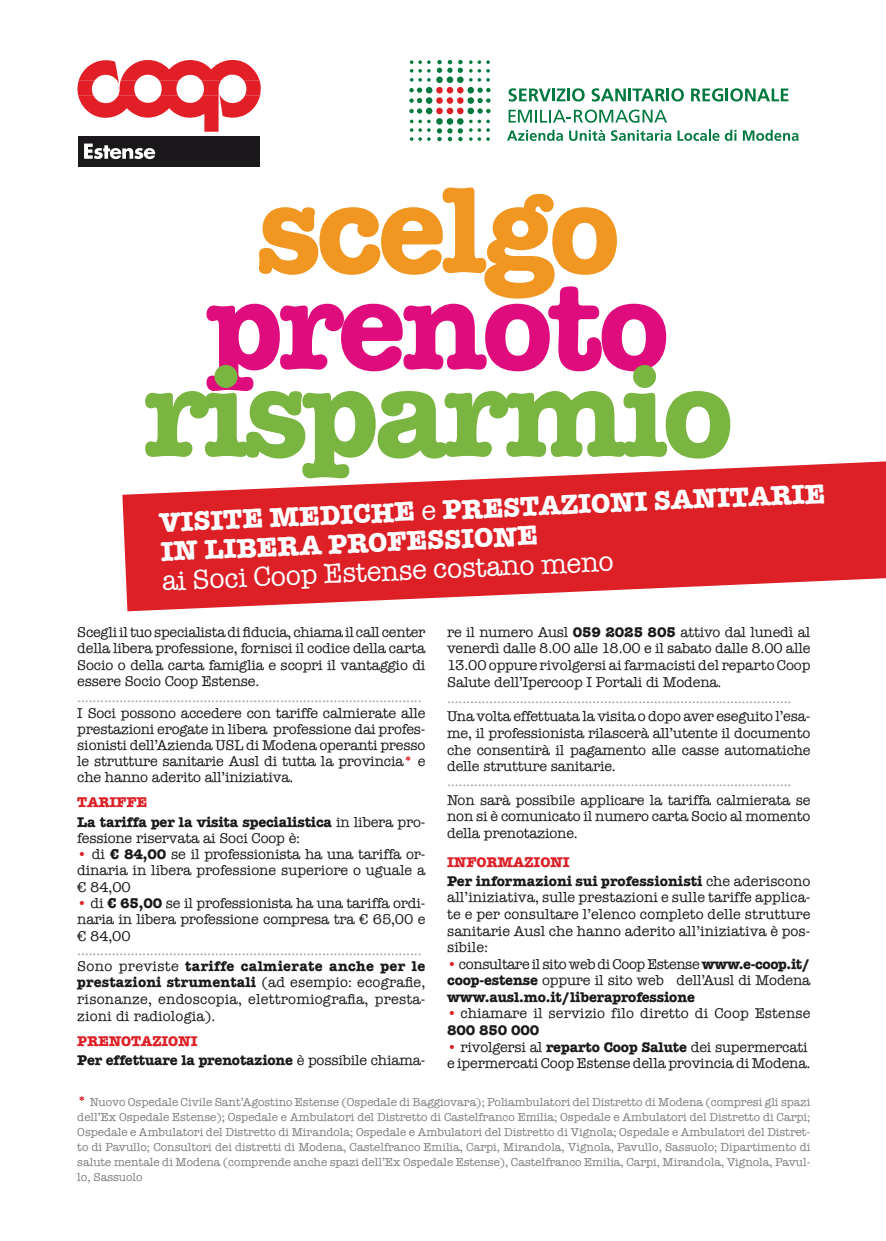
<style>
.page{position:relative;width:886px;height:1241px;background:#fff}
.page>*{position:absolute;margin:0;border:0;box-sizing:border-box;transform-origin:0 0}
.t1{font:700 126.38px "American Typewriter";letter-spacing:-.04em;color:#7ab542}
.t2{font:700 126.38px "American Typewriter";letter-spacing:-.04em;color:#df0c7d}
.t3{font:700 126.38px "American Typewriter";letter-spacing:-.04em;color:#f19620}
.t4{font:700 27.88px/30.7px "American Typewriter";color:#fff}
.t5{font:27.88px "American Typewriter";color:#fff}
.t6{font:14.56px/16.1px "American Typewriter";letter-spacing:-.01em;color:#1a181b;text-align:justify}
.t7{font:14.56px "American Typewriter";color:#9c9ea0}
.t8{font:14.56px/16.3px "American Typewriter";letter-spacing:.015em;color:#1a181b}
.t9{font:700 14.56px/19.4px "American Typewriter";letter-spacing:-.01em;color:#1a181b}
.t10{font:14.56px/16.6px "American Typewriter";letter-spacing:.01em;color:#1a181b}
.t11{font:11.75px/15px "American Typewriter";color:#7c7e80;text-align:justify}
.s1{font-weight:400}
.s2{font-weight:700}
.s3{color:#dd1f26}
.s4{font-weight:700;color:#dd1f26}
.s5{color:#9c9ea0}
.s6{font-weight:700;font-size:14.56px;color:#dd1f26}
</style>
<div class="page">
<svg style="left:77px;top:59px;width:184px;height:73px"></svg>
<div style="left:78px;top:136px;width:182px;height:30px;background:#1a181b"></div>
<svg style="left:84px;top:143px;width:71px;height:16px"></svg>
<svg style="left:436px;top:118px;width:7px;height:7px"></svg>
<div style="left:447px;top:118px;width:6px;height:7px;background:#00783e;border-radius:50%"></div>
<div style="left:457px;top:118px;width:6px;height:7px;background:#00783e;border-radius:50%"></div>
<div style="left:467px;top:108px;width:7px;height:6px;background:#00783e;border-radius:50%"></div>
<svg style="left:437px;top:128px;width:15px;height:13px"></svg>
<svg style="left:458px;top:128px;width:5px;height:13px"></svg>
<svg style="left:409px;top:60px;width:54px;height:54px"></svg>
<svg style="left:410px;top:120px;width:21px;height:21px"></svg>
<svg style="left:469px;top:60px;width:21px;height:54px"></svg>
<svg style="left:469px;top:120px;width:21px;height:21px"></svg>
<svg style="left:508px;top:88px;width:77px;height:13px"></svg>
<svg style="left:592px;top:88px;width:92px;height:13px"></svg>
<svg style="left:691px;top:88px;width:97px;height:13px"></svg>
<svg style="left:509px;top:109px;width:158px;height:14px"></svg>
<svg style="left:507px;top:130px;width:56px;height:11px"></svg>
<svg style="left:569px;top:130px;width:36px;height:11px"></svg>
<svg style="left:611px;top:130px;width:60px;height:11px"></svg>
<svg style="left:677px;top:130px;width:42px;height:11px"></svg>
<svg style="left:725px;top:130px;width:11px;height:11px"></svg>
<svg style="left:743px;top:130px;width:55px;height:11px"></svg>
<svg style="left:122px;top:461px;width:764px;height:150px;fill:#dd1f26"></svg>
<h1 class="t3" style="left:257px;top:121px;width:365px">scelgo</h1>
<h1 class="t2" style="left:207px;top:217px;width:464px">prenoto</h1>
<h1 class="t1" style="left:143px;top:305px;width:592px">risparmio</h1>
<h2 class="t4" style="left:159px;top:502px;width:668px;rotate:-2deg">VISITE MEDICHE <span class="s1">e</span> PRESTAZIONI SANITARIE<br>IN LIBERA PROFESSIONE</h2>
<h2 class="t5" style="left:161px;top:558px;width:454px;rotate:-2deg">ai Soci Coop Estense costano meno</h2>
<p class="t6" style="left:447px;top:623px;width:365px;line-height:16.4px">re il numero Ausl <span class="s2">059 2025 805</span> attivo dal lunedì al venerdì dalle 8.00 alle 18.00 e il sabato dalle 8.00 alle 13.00 oppure rivolgersi ai farmacisti del reparto Coop Salute dell’Ipercoop I Portali di Modena.</p>
<p class="t7" style="left:447px;top:686px;width:346px">..........................................................................................</p>
<p class="t6" style="left:447px;top:707px;width:365px;line-height:16.6px">Una volta effettuata la visita o dopo aver eseguito l’esa&shy;me, il professionista rilascerà all’utente il documento che consentirà il pagamento alle casse automatiche delle strutture sanitarie.</p>
<p class="t7" style="left:447px;top:769px;width:346px">..........................................................................................</p>
<p class="t6" style="left:447px;top:790px;width:365px;line-height:16.6px">Non sarà possibile applicare la tariffa calmierata se non si è comunicato il numero carta Socio al momento della prenotazione.</p>
<p class="t9" style="left:447px;top:851px;width:365px"><span class="s3">INFORMAZIONI<br></span>Per informazioni sui professionisti <span class="s1">che aderiscono</span></p>
<p class="t6" style="left:447px;top:888px;width:365px;line-height:16.6px">all’iniziativa, sulle prestazioni e sulle tariffe applica&shy;te e per consultare l’elenco completo delle strutture sanitarie Ausl che hanno aderito all’iniziativa è pos&shy;sibile:</p>
<p class="t6" style="left:447px;top:955px;width:365px;line-height:16.6px"><span class="s4">•</span> consultare il sito web di Coop Estense <span class="s2">www.e-coop.it/ coop-estense</span> oppure il sito web dell’Ausl di Modena <span class="s2">www.ausl.mo.it/liberaprofessione</span></p>
<p class="t10" style="left:447px;top:1004px;width:365px"><span class="s4">•</span> chiamare il servizio filo diretto di Coop Estense<br><span class="s2">800 850 000</span></p>
<p class="t6" style="left:447px;top:1037px;width:365px;line-height:16.6px"><span class="s4">•</span> rivolgersi al <span class="s2">reparto Coop Salute</span> dei supermercati e ipermercati Coop Estense della provincia di Modena.</p>
<p class="t6" style="left:77px;top:623px;width:350px">Scegli il tuo specialista di fiducia, chiama il call center della libera professione, fornisci il codice della carta Socio o della carta famiglia e scopri il vantaggio di essere Socio Coop Estense.</p>
<p class="t7" style="left:77px;top:685px;width:346px">..........................................................................................</p>
<p class="t6" style="left:77px;top:704px;width:350px">I Soci possono accedere con tariffe calmierate alle prestazioni erogate in libera professione dai profes&shy;sionisti dell’Azienda USL di Modena operanti presso le strutture sanitarie Ausl di tutta la provincia<span class="s4">*</span> e che hanno aderito all’iniziativa.</p>
<p class="t9" style="left:77px;top:791px;width:350px"><span class="s3">TARIFFE<br></span>La tariffa per la visita specialistica <span class="s1">in libera pro-</span></p>
<p class="t6" style="left:77px;top:829px;width:224px">fessione riservata ai Soci Coop è:</p>
<p class="t6" style="left:77px;top:845px;width:350px"><span class="s4">•</span> di <span class="s2">€ 84,00</span> se il professionista ha una tariffa or&shy;dinaria in libera professione superiore o uguale a € 84,00</p>
<p class="t6" style="left:77px;top:894px;width:350px"><span class="s4">•</span> di <span class="s2">€ 65,00</span> se il professionista ha una tariffa ordi&shy;naria in libera professione compresa tra € 65,00 e € 84,00</p>
<p class="t8" style="left:77px;top:941px;width:350px"><span class="s5">..........................................................................................<br></span>Sono previste <span class="s2">tariffe calmierate anche per le prestazioni strumentali</span> (ad esempio: ecografie, risonanze, endoscopia, elettromiografia, presta&shy;zioni di radiologia).</p>
<p class="t9" style="left:77px;top:1030px;width:350px"><span class="s3">PRENOTAZIONI<br></span>Per effettuare la prenotazione <span class="s1">è possibile chiama-</span></p>
<p class="t11" style="left:77px;top:1093px;width:734px"><span class="s6">*</span> Nuovo Ospedale Civile Sant’Agostino Estense (Ospedale di Baggiovara); Poliambulatori del Distretto di Modena (compresi gli spazi dell’Ex Ospedale Estense); Ospedale e Ambulatori del Distretto di Castelfranco Emilia; Ospedale e Ambulatori del Distretto di Carpi; Ospedale e Ambulatori del Distretto di Mirandola; Ospedale e Ambulatori del Distretto di Vignola; Ospedale e Ambulatori del Distret&shy;to di Pavullo; Consultori dei distretti di Modena, Castelfranco Emilia, Carpi, Mirandola, Vignola, Pavullo, Sassuolo; Dipartimento di salute mentale di Modena (comprende anche spazi dell’Ex Ospedale Estense), Castelfranco Emilia, Carpi, Mirandola, Vignola, Pavul&shy;lo, Sassuolo</p>
</div>
